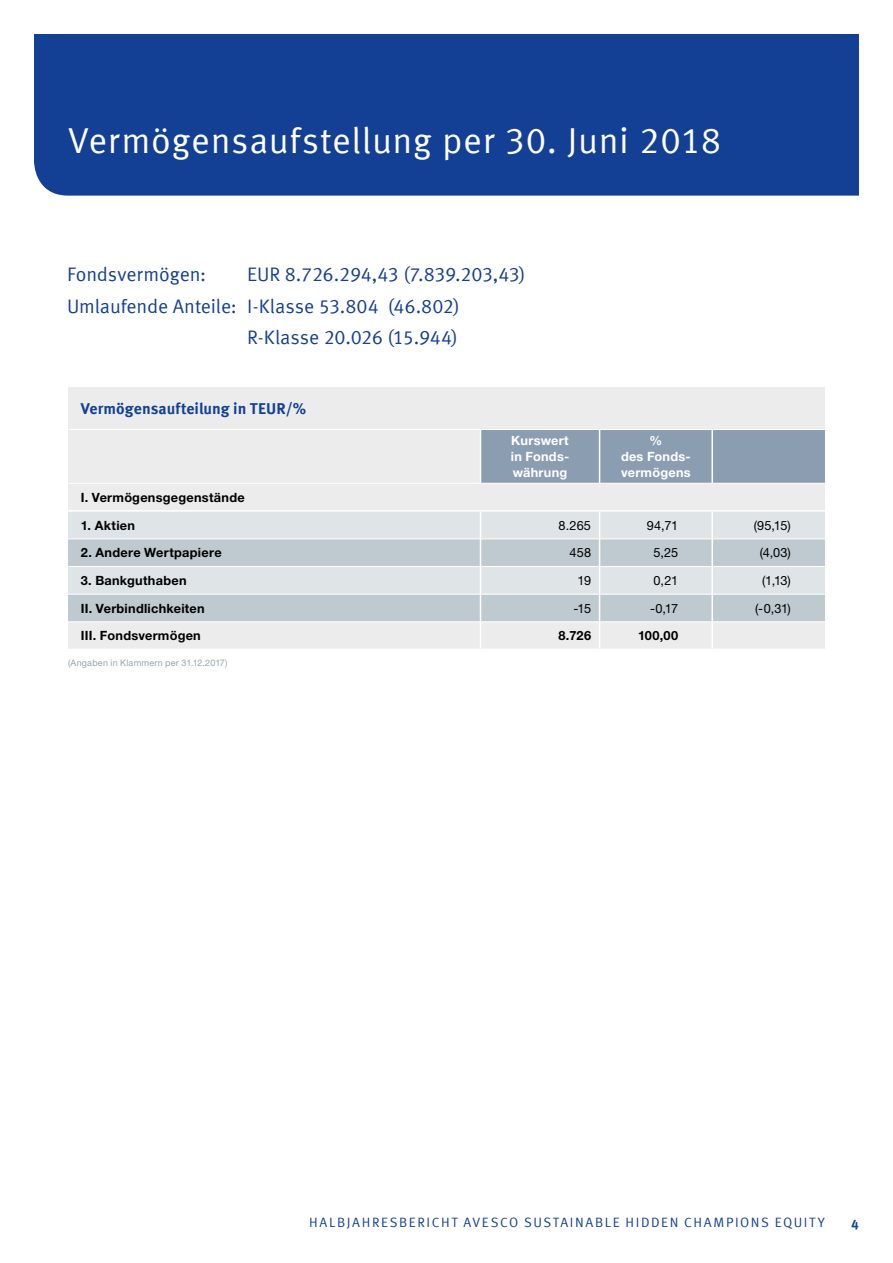
<style>
.page{position:relative;width:893px;height:1263px;background:#fff}
.page>*{position:absolute;margin:0;border:0;box-sizing:border-box;transform-origin:0 0}
.t1{font:36px "Meta Offc Pro Norm";letter-spacing:.02em;color:#fff}
.t2{font:19.5px "Meta Offc Pro Norm";letter-spacing:-.01em;color:#134094}
.t3{font:700 15.75px "Meta Offc Pro";color:#134094}
.t4{font:13.5px "Meta Offc Pro Norm";letter-spacing:.115em;color:#134094}
.t5{font:700 13.5px "Meta Offc Pro";color:#134094}
.t6{font:700 12.75px "Helvetica Neue LTW1 G";letter-spacing:.02em;color:#000}
.t7{font:12.75px "Helvetica Neue LTW1 G";letter-spacing:-.015em;color:#000}
.t8{font:700 12.75px/15.9px "Helvetica Neue LTW1 G";letter-spacing:.02em;color:#fff;text-align:justify}
.t9{font:9px "Helvetica Neue LTW1 G";letter-spacing:.025em;color:#94a5b0}
</style>
<div class="page">
<div style="left:34px;top:34px;width:825px;height:162px;background:#134094"></div>
<div style="left:68px;top:387px;width:757px;height:123px;background:#ececed"></div>
<div style="left:481px;top:430px;width:344px;height:53px;background:#8b9eb1"></div>
<hr style="left:68px;top:429px;width:412px;height:1px;background:#fff">
<hr style="left:480px;top:429px;width:120px;height:1px;background:#fff">
<hr style="left:600px;top:429px;width:112px;height:1px;background:#fff">
<hr style="left:712px;top:429px;width:113px;height:1px;background:#fff">
<hr style="left:68px;top:483px;width:412px;height:1px;background:#fff">
<hr style="left:480px;top:483px;width:120px;height:1px;background:#fff">
<hr style="left:600px;top:483px;width:112px;height:1px;background:#fff">
<hr style="left:712px;top:483px;width:113px;height:1px;background:#fff">
<hr style="left:480px;top:430px;width:1px;height:53px;background:#fff">
<hr style="left:599px;top:430px;width:1px;height:53px;background:#fff">
<svg style="left:68px;top:512px;width:757px;height:137px;background:#d6dbe0"></svg>
<hr style="left:711px;top:430px;width:2px;height:53px;background:#fff">
<hr style="left:711px;top:512px;width:2px;height:27px;background:#fff">
<hr style="left:711px;top:539px;width:2px;height:27px;background:#fff">
<hr style="left:711px;top:566px;width:2px;height:28px;background:#fff">
<hr style="left:711px;top:594px;width:2px;height:28px;background:#fff">
<hr style="left:711px;top:622px;width:2px;height:27px;background:#fff">
<h1 class="t1" style="left:68px;top:113px;width:655px">Vermögensaufstellung per 30. Juni 2018</h1>
<h2 class="t2" style="left:67px;top:259px;width:141px">Fondsvermögen:</h2>
<h2 class="t2" style="left:247px;top:259px;width:280px">EU R 8.726.294,43 (7.839.203,43)</h2>
<h2 class="t2" style="left:67px;top:291px;width:394px">U mlaufende Anteile: I-Klasse 53.804 (46.802)</h2>
<h2 class="t2" style="left:247px;top:323px;width:212px">R-Klasse 20.026 (15.944)</h2>
<p class="t3" style="left:81px;top:396px;width:227px">Vermögensaufteilung in TEUR/%</p>
<p class="t8" style="left:511px;top:432px;width:60px">Kurswert in Fonds&shy;währung</p>
<p class="t8" style="left:621px;top:432px;width:71px;text-align:center">%<br>des Fonds&shy;vermögens</p>
<p class="t6" style="left:81px;top:489px;width:165px">I. Vermögensgegenstände</p>
<p class="t6" style="left:81px;top:517px;width:56px">1. Aktien</p>
<p class="t7" style="left:559px;top:517px;width:34px">8.265</p>
<p class="t7" style="left:647px;top:517px;width:33px">94,71</p>
<p class="t7" style="left:754px;top:517px;width:39px">(95,15)</p>
<p class="t6" style="left:81px;top:545px;width:142px">2. Andere Wertpapiere</p>
<p class="t7" style="left:569px;top:545px;width:23px">458</p>
<p class="t7" style="left:653px;top:545px;width:26px">5,25</p>
<p class="t7" style="left:760px;top:545px;width:33px">(4,03)</p>
<p class="t6" style="left:81px;top:572px;width:107px">3. Bankguthaben</p>
<p class="t7" style="left:577px;top:572px;width:15px">19</p>
<p class="t7" style="left:653px;top:572px;width:26px">0,21</p>
<p class="t7" style="left:762px;top:572px;width:30px">(1,13)</p>
<p class="t6" style="left:81px;top:600px;width:125px">II. Verbindlichkeiten</p>
<p class="t7" style="left:573px;top:600px;width:19px">-15</p>
<p class="t7" style="left:650px;top:600px;width:30px">-0,17</p>
<p class="t7" style="left:755px;top:600px;width:37px">(-0,31)</p>
<p class="t6" style="left:81px;top:628px;width:122px">III. Fondsvermögen</p>
<p class="t6" style="left:558px;top:628px;width:34px">8.726</p>
<p class="t6" style="left:638px;top:628px;width:42px">100,00</p>
<p class="t9" style="left:68px;top:657px;width:161px">(Angaben in Klammern per 31.12.2017)</p>
<p class="t4" style="left:309px;top:1211px;width:183px">HALBJAHRESBERICHT avesco</p>
<p class="t4" style="left:524px;top:1211px;width:28px">Sustai</p>
<p class="t4" style="left:575px;top:1211px;width:20px">nable</p>
<p class="t4" style="left:626px;top:1211px;width:201px">Hi dden Cha mpions Equit y</p>
<p class="t5" style="left:851px;top:1214px;width:9px">4</p>
</div>
